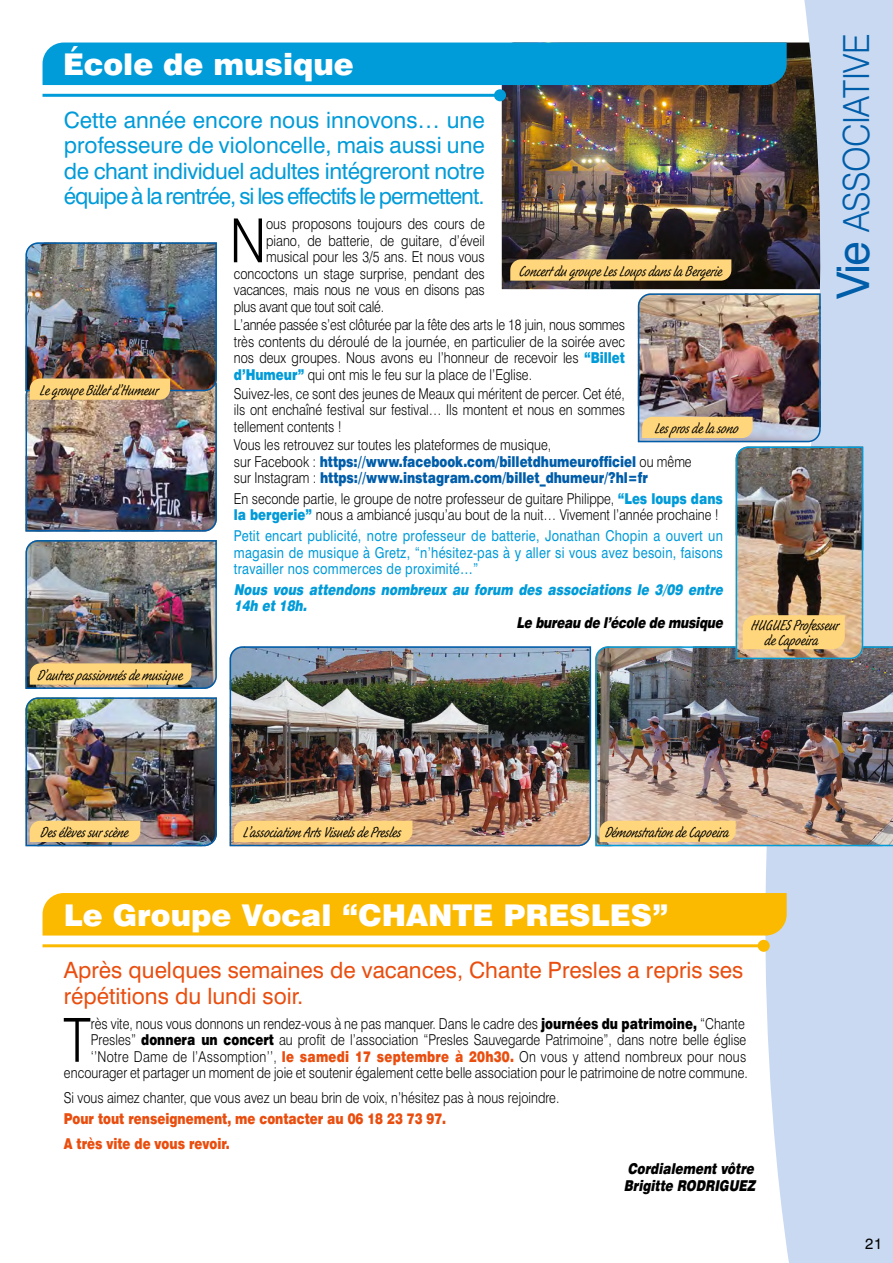
<style>
.page{position:relative;width:893px;height:1263px;background:#fff}
.page>*{position:absolute;margin:0;border:0;box-sizing:border-box;transform-origin:0 0}
.t1{font:300 60.9px "Swiss 721 BT";color:#000;scale:.85 1}
.t2{font:300 36px "Swiss 721 BT";letter-spacing:-.02em;color:#005da9;scale:.94 1}
.t3{font:900 30px "Swiss 721 BT";color:#fff}
.t4{font:22.5px/25.5px "Swiss 721 BT";letter-spacing:-.04em;color:#009bd9;text-align:justify}
.t5{font:22.5px/25.5px "Swiss 721 BT";color:#e94e0f}
.t6{font:16.5px/15px "Schuss Hand ITC Std";color:#000;text-align:center}
.t7{font:300 15px/16.5px "Swiss 721 BT";color:#000;text-align:justify;scale:.85 1}
.t8{font:900 15px/16.5px "Swiss 721 BT";color:#005da9;scale:.8 1}
.t9{font:15px/16.5px "Swiss 721 BT";letter-spacing:.02em;color:#009bd9;text-align:justify;scale:.85 1}
.t10{font:900 15px/25px "Swiss 721 BT";color:#e94e0f;scale:.8 1}
.t11{font:italic 900 15px/16.5px "Swiss 721 BT";color:#009bd9;scale:.8 1}
.t12{font:italic 900 15px/16.5px "Swiss 721 BT";color:#000;scale:.8 1}
.t13{font:300 15px "Swiss 721 BT";letter-spacing:-.02em;color:#000;scale:.85 1}
.t14{font:15px "Swiss 721 BT";color:#000}
.s1{font-weight:900;color:#009bd9}
.s2{font-weight:300;color:#000}
.s3{font-weight:400;font-size:45px}
.s4{font-weight:900}
.s5{font-weight:900;color:#e94e0f}
</style>
<div class="page">
<img style="left:502px;top:85px;width:227px;height:204px">
<svg style="left:729px;top:0;width:164px;height:1263px;fill:#c8d9f1"></svg>
<div style="left:43px;top:43px;width:744px;height:42px;background:#009bd9"></div>
<hr style="left:43px;top:94px;width:457px;height:3px;background:#009bd9">
<div style="left:494px;top:89px;width:12px;height:12px;background:#009bd9;border-radius:50%"></div>
<img style="left:229px;top:646px;width:363px;height:201px">
<img style="left:595px;top:646px;width:298px;height:201px">
<div style="left:234px;top:821px;width:178px;height:21px;background:#ffd67b"></div>
<div style="left:600px;top:821px;width:136px;height:21px;background:#ffd67b"></div>
<img style="left:25px;top:242px;width:192px;height:290px">
<img style="left:25px;top:540px;width:192px;height:149px">
<img style="left:25px;top:697px;width:192px;height:150px">
<svg style="left:510px;top:259px;width:221px;height:22px;background:#f5ce77"></svg>
<img style="left:637px;top:293px;width:227px;height:367px">
<div style="left:43px;top:893px;width:744px;height:42px;background:#fbba00"></div>
<hr style="left:43px;top:944px;width:721px;height:3px;background:#fbba00">
<div style="left:758px;top:940px;width:12px;height:12px;background:#fbba00;border-radius:50%"></div>
<h3 class="t3" style="left:63px;top:46px;width:292px">École de musique</h3>
<h3 class="t4" style="left:64px;top:107px;width:422px">Cette année encore nous innovons… une professeure de violoncelle, mais aussi une de chant individuel adultes intégreront notre équipe à la rentrée, si les effectifs le permettent.</h3>
<h1 class="t1" style="left:230px;top:203px;width:44px">N</h1>
<p class="t7" style="left:266px;top:216px;width:259px">ous proposons toujours des cours de</p>
<p class="t7" style="left:266px;top:232px;width:259px">piano, de batterie, de guitare, d’éveil</p>
<p class="t7" style="left:266px;top:249px;width:259px">musical pour les 3/5 ans. Et nous vous</p>
<p class="t7" style="left:234px;top:265px;width:297px">concoctons un stage surprise, pendant des</p>
<p class="t13" style="left:234px;top:281px;width:297px">vacances, mais nous ne vous en disons pas</p>
<p class="t13" style="left:234px;top:297px;width:178px">plus avant que tout soit calé.</p>
<p class="t7" style="left:234px;top:317px;width:462px">L’année passée s’est clôturée par la fête des arts le 18 juin, nous sommes très contents du déroulé de la journée, en particulier de la soirée avec nos deux groupes. Nous avons eu l’honneur de recevoir les <span class="s1">“Billet d’Humeur”</span> qui ont mis le feu sur la place de l’Eglise.</p>
<p class="t7" style="left:234px;top:385px;width:462px">Suivez-les, ce sont des jeunes de Meaux qui méritent de percer. Cet été, ils ont enchaîné festival sur festival… Ils montent et nous en sommes tellement contents !</p>
<p class="t8" style="left:234px;top:436px;width:574px"><span class="s2">Vous les retrouvez sur toutes les plateformes de musique,<br>sur Facebook :</span> https://www.facebook.com/billetdhumeurofficiel <span class="s2">ou même sur Instagram :</span> https://www.instagram.com/billet_dhumeur/?hl=fr</p>
<p class="t7" style="left:234px;top:490px;width:577px">En seconde partie, le groupe de notre professeur de guitare Philippe, <span class="s1">“Les loups dans la bergerie”</span> nous a ambiancé jusqu’au bout de la nuit… Vivement l’année prochaine !</p>
<p class="t9" style="left:234px;top:527px;width:577px">Petit encart publicité, notre professeur de batterie, Jonathan Chopin a ouvert un magasin de musique à Gretz, “n’hésitez-pas à y aller si vous avez besoin, faisons travailler nos commerces de proximité…”</p>
<p class="t11" style="left:234px;top:581px;width:617px">Nous vous attendons nombreux au forum des associations le 3/09 entre<br>14h et 18h.</p>
<p class="t12" style="left:516px;top:614px;width:263px">Le bureau de l’école de musique</p>
<p class="t6" style="left:519px;top:262px;width:205px">Concert du groupe Les Loups dans la Bergerie</p>
<p class="t6" style="left:40px;top:381px;width:120px">Le groupe Billet d’Humeur</p>
<p class="t6" style="left:655px;top:420px;width:85px">Les pros de la sono</p>
<p class="t6" style="left:37px;top:666px;width:147px">D’autres passionnés de musique</p>
<h2 class="t2" style="left:834px;top:299px;width:284px;rotate:-90deg"><span class="s3">Vie</span> ASSOCIATIVE</h2>
<p class="t6" style="left:751px;top:617px;width:90px">HUGUES Professeur de Capoeira</p>
<p class="t6" style="left:41px;top:824px;width:89px">Des élèves sur scène</p>
<p class="t6" style="left:243px;top:824px;width:160px">L’association Arts Visuels de Presles</p>
<p class="t6" style="left:605px;top:824px;width:126px">Démonstration de Capoeira</p>
<h3 class="t3" style="left:64px;top:896px;width:606px">Le Groupe Vocal “CHANTE PRESLES”</h3>
<h3 class="t5" style="left:64px;top:957px;width:681px">Après quelques semaines de vacances, Chante Presles a repris ses répétitions du lundi soir.</h3>
<h1 class="t1" style="left:63px;top:1003px;width:34px">T</h1>
<p class="t7" style="left:64px;top:1015px;width:806px;text-align:right">rès vite, nous vous donnons un rendez-vous à ne pas manquer. Dans le cadre des <span class="s4">journées du patrimoine,</span> “Chante Presles” <span class="s4">donnera un concert</span> au profit de l’association “Presles Sauvegarde Patrimoine”, dans notre belle église ‘’Notre Dame de l’Assomption’’, <span class="s5">le samedi 17 septembre à 20h30.</span> On vous y attend nombreux pour nous encourager et partager un moment de joie et soutenir également cette belle association pour le patrimoine de notre commune.</p>
<p class="t7" style="left:64px;top:1089px;width:585px">Si vous aimez chanter, que vous avez un beau brin de voix, n’hésitez pas à nous rejoindre.</p>
<p class="t10" style="left:64px;top:1106px;width:480px">Pour tout renseignement, me contacter au 06 18 23 73 97.<br>A très vite de vous revoir.</p>
<p class="t12" style="left:624px;top:1160px;width:170px">Cordialement vôtre<br>Brigitte RODRIGUEZ</p>
<p class="t14" style="left:865px;top:1234px;width:19px">21</p>
</div>
